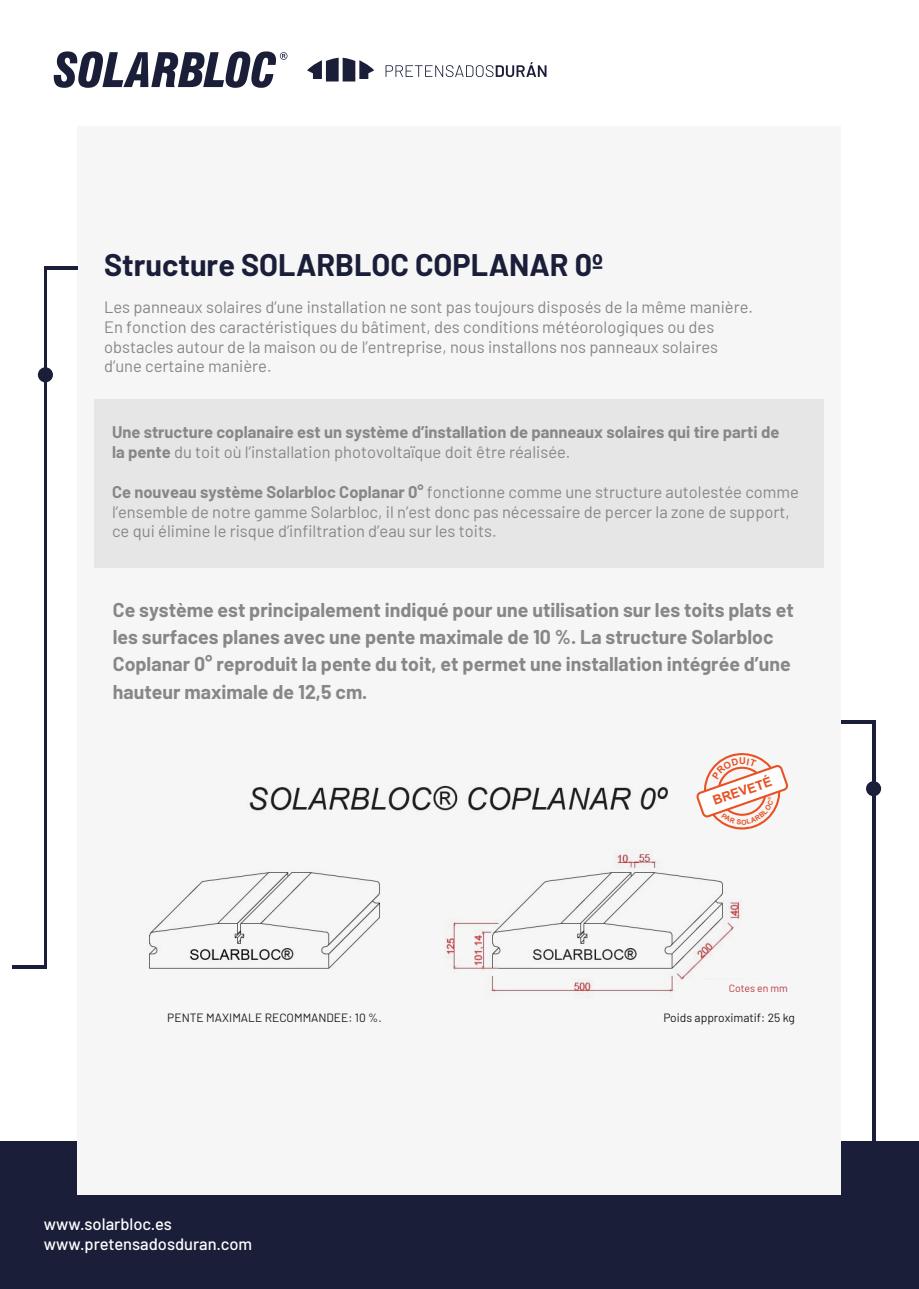
<style>
.page{position:relative;width:919px;height:1289px;background:#fff}
.page>*{position:absolute;margin:0;border:0;box-sizing:border-box;transform-origin:0 0}
.t1{font:700 30.45px "Barlow";color:#1a1e39}
.t2{font:700 19.5px/27px "Barlow";color:#878787}
.t3{font:16.5px/19.8px "Barlow";color:#878787}
.t4{font:700 16.5px/19.8px "Barlow";color:#878787}
.t5{font:500 16.5px/19.8px "Barlow";color:#fff}
.t6{font:700 13.05px "Arial";color:#e95123}
.t7{font:12px "Barlow";color:#1d1d1b}
.t8{font:10.5px "Barlow";letter-spacing:-.005em;color:#b93a46}
.t9{font:700 9.45px "Arial";color:#e95123}
.s1{font-weight:400}
.s2{font-weight:700}
</style>
<div class="page">
<div style="left:1px;top:1141px;width:917px;height:147px;background:#1a1e39"></div>
<div style="left:78px;top:126px;width:763px;height:1069px;background:#f6f6f6"></div>
<div style="left:95px;top:399px;width:729px;height:168px;background:#e6e6e6"></div>
<svg style="left:307px;top:58px;width:67px;height:23px"></svg>
<svg style="left:385px;top:62px;width:161px;height:15px"></svg>
<svg style="left:54px;top:51px;width:233px;height:37px"></svg>
<div style="left:38px;top:367px;width:15px;height:15px;background:#1a1e39;border-radius:50%"></div>
<svg style="left:865px;top:781px;width:16px;height:15px"></svg>
<hr style="left:44px;top:266px;width:34px;height:3px;background:#1a1e39">
<hr style="left:44px;top:266px;width:3px;height:702px;background:#1a1e39">
<hr style="left:872px;top:720px;width:3px;height:441px;background:#1a1e39">
<hr style="left:841px;top:720px;width:34px;height:3px;background:#1a1e39">
<hr style="left:13px;top:965px;width:34px;height:3px;background:#1a1e39">
<img style="left:149px;top:785px;width:592px;height:212px">
<div style="left:687px;top:743px;width:110px;height:98px;background:#f6f6f6"></div>
<div style="left:681px;top:980px;width:112px;height:52px;background:#f6f6f6"></div>
<svg style="left:696px;top:753px;width:92px;height:76px"></svg>
<h1 class="t1" style="left:104px;top:242px;width:500px">Structure SOLARBLOC COPLANAR 0º</h1>
<p class="t3" style="left:104px;top:296px;width:650px">Les panneaux solaires d’une installation ne sont pas toujours disposés de la même manière.<br>En fonction des caractéristiques du bâtiment, des conditions météorologiques ou des obstacles autour de la maison ou de l’entreprise, nous installons nos panneaux solaires d’une certaine manière.</p>
<p class="t4" style="left:112px;top:421px;width:668px">Une structure coplanaire est un système d’installation de panneaux solaires qui tire parti de la pente <span class="s1">du toit où l’installation photovoltaïque doit être réalisée.</span></p>
<p class="t3" style="left:112px;top:480px;width:688px"><span class="s2">Ce nouveau système Solarbloc Coplanar 0°</span> fonctionne comme une structure autolestée comme l’ensemble de notre gamme Solarbloc, il n’est donc pas nécessaire de percer la zone de support, ce qui élimine le risque d’infiltration d’eau sur les toits.</p>
<p class="t2" style="left:113px;top:595px;width:682px">Ce système est principalement indiqué pour une utilisation sur les toits plats et les surfaces planes avec une pente maximale de 10 %. La structure Solarbloc Coplanar 0° reproduit la pente du toit, et permet une installation intégrée d’une hauteur maximale de 12,5 cm.</p>
<p class="t9" style="left:739px;top:754px;width:8px">U</p>
<p class="t6" style="left:710px;top:793px;width:63px;rotate:-19deg">BREVETÉ</p>
<p class="t8" style="left:728px;top:981px;width:61px">Cotes en mm</p>
<p class="t7" style="left:167px;top:1009px;width:216px">PENTE MAXIMALE RECOMMANDEE: 10 %.</p>
<p class="t7" style="left:663px;top:1009px;width:133px">Poids approximatif: 25 kg</p>
<p class="t5" style="left:44px;top:1212px;width:210px">www.solarbloc.es www.pretensadosduran.com</p>
</div>
